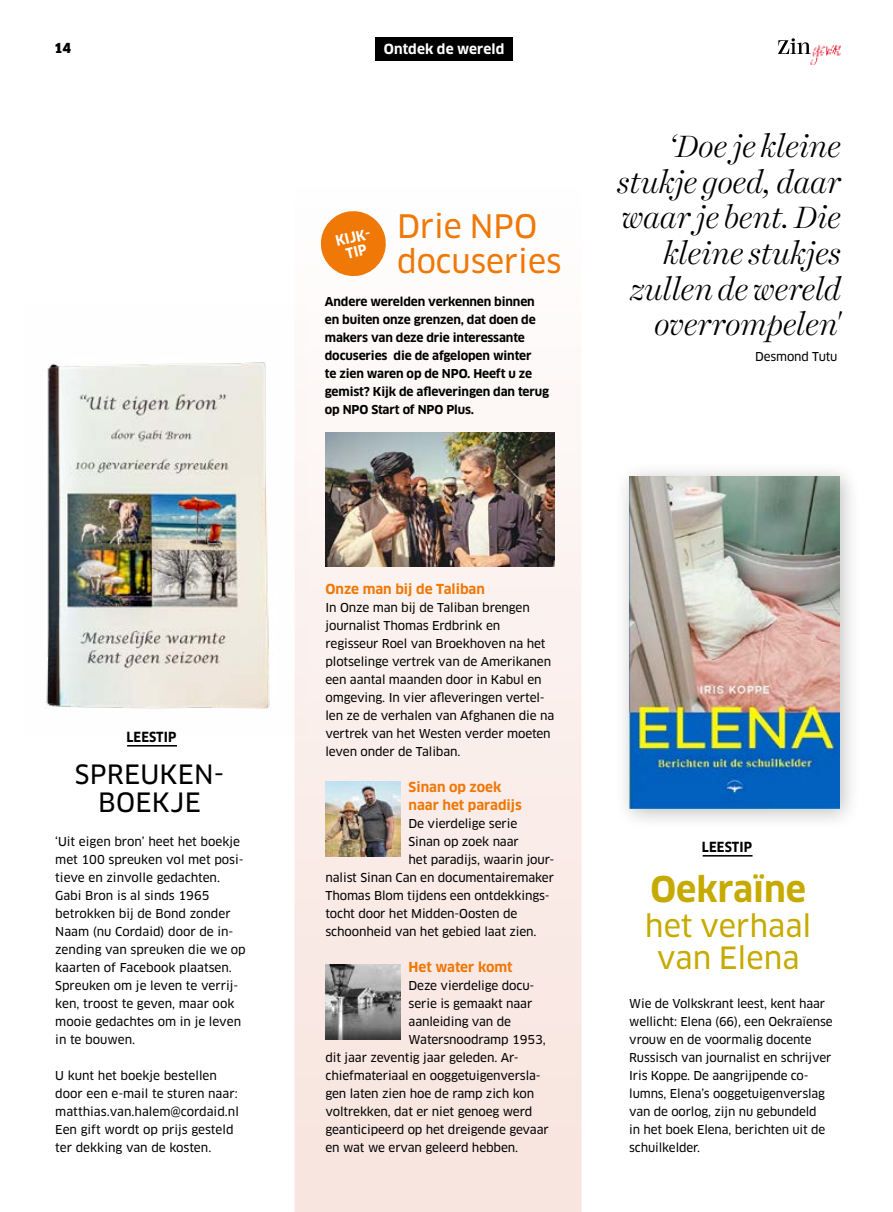
<style>
.page{position:relative;width:893px;height:1212px;background:#fff}
.page>*{position:absolute;margin:0;border:0;box-sizing:border-box;transform-origin:0 0}
.t1{font:700 34.5px "Clan OT";color:#c6aa00}
.t2{font:31.65px/35px "Clan OT News";color:#ef7807}
.t3{font:italic 300 31.2px/35.7px "Harriet Display";letter-spacing:-.005em;color:#000;text-align:right}
.t4{font:30px/31.8px "Clan OT News";color:#c6aa00;text-align:center}
.t5{font:26.1px/27.9px "Clan OT News";letter-spacing:.01em;color:#000;text-align:center}
.t6{font:700 condensed 14.1px/14.5px "Clan OT";color:#fff;text-align:center}
.t7{font:700 13.65px "Clan OT";letter-spacing:.005em;color:#fff}
.t8{font:700 condensed 13.65px "Clan OT";letter-spacing:.01em;color:#000}
.t9{font:700 13.5px/18px "Clan OT";color:#ef7807}
.t10{font:900 13.5px "Clan OT";color:#000}
.t11{font:12px/18px "Clan OT News";letter-spacing:-.01em;color:#000}
.t12{font:700 12px/18px "Clan OT";letter-spacing:-.01em;color:#000}
</style>
<div class="page">
<svg style="left:778px;top:38px;width:30px;height:16px"></svg>
<img style="left:808px;top:43px;width:33px;height:22px">
<img style="left:45px;top:362px;width:225px;height:347px">
<div style="left:294px;top:180px;width:287px;height:1032px;background:linear-gradient(to bottom,#fefdfd,#f7e3dd)"></div>
<svg style="left:318px;top:208px;width:71px;height:71px"></svg>
<div style="left:375px;top:37px;width:138px;height:23px;background:#000"></div>
<img style="left:325px;top:433px;width:230px;height:134px">
<img style="left:325px;top:781px;width:75px;height:75px">
<img style="left:325px;top:964px;width:75px;height:75px">
<div style="left:613px;top:460px;width:249px;height:370px;background:#000;opacity:.25"></div>
<img style="left:630px;top:476px;width:210px;height:332px">
<hr style="left:703px;top:855px;width:49px;height:1px;background:#000">
<hr style="left:127px;top:745px;width:50px;height:1px;background:#000">
<p class="t10" style="left:54px;top:40px;width:19px">14</p>
<p class="t8" style="left:126px;top:729px;width:52px">LEESTIP</p>
<h3 class="t5" style="left:75px;top:761px;width:151px">SPREUKEN-<br>BOEKJE</h3>
<p class="t11" style="left:55px;top:833px;width:192px">‘Uit eigen bron’ heet het boekje met 100 spreuken vol met posi&shy;tieve en zinvolle gedachten.<br>Gabi Bron is al sinds 1965 betrokken bij de Bond zonder<br>Naam (nu Cordaid) door de in&shy;zending van spreuken die we op kaarten of Facebook plaatsen.<br>Spreuken om je leven te verrij&shy;ken, troost te geven, maar ook mooie gedachtes om in je leven in te bouwen.</p>
<p class="t11" style="left:55px;top:1067px;width:185px">U kunt het boekje bestellen door een e-mail te sturen naar: matthias.van.halem@cordaid.nl<br>Een gift wordt op prijs gesteld ter dekking van de kosten.</p>
<p class="t7" style="left:384px;top:41px;width:122px">Ontdek de wereld</p>
<p class="t6" style="left:334px;top:235px;width:39px;rotate:-14deg">KIJK-<br>TIP</p>
<h2 class="t2" style="left:397px;top:209px;width:166px">Drie NPO docuseries</h2>
<p class="t12" style="left:325px;top:293px;width:226px">Andere werelden verkennen binnen en buiten onze grenzen, dat doen de makers van deze drie interessante docuseries die de afgelopen winter<br>te zien waren op de NPO. Heeft u ze gemist? Kijk de afleveringen dan terug op NPO Start of NPO Plus.</p>
<h3 class="t3" style="left:617px;top:128px;width:226px">‘Doe je kleine stukje goed, daar waar je bent. Die kleine stukjes zullen de wereld overrompelen'</h3>
<p class="t11" style="left:755px;top:347px;width:84px">Desmond Tutu</p>
<p class="t9" style="left:325px;top:580px;width:161px">Onze man bij de Taliban</p>
<p class="t11" style="left:325px;top:599px;width:230px">In Onze man bij de Taliban brengen journalist Thomas Erdbrink en regisseur Roel van Broekhoven na het plotselinge vertrek van de Amerikanen een aantal maanden door in Kabul en omgeving. In vier afleveringen vertel&shy;len ze de verhalen van Afghanen die na vertrek van het Westen verder moeten leven onder de Taliban.</p>
<p class="t9" style="left:409px;top:778px;width:115px">Sinan op zoek naar het paradijs</p>
<p class="t11" style="left:409px;top:815px;width:110px">De vierdelige serie</p>
<p class="t11" style="left:409px;top:833px;width:112px">Sinan op zoek naar</p>
<p class="t11" style="left:409px;top:851px;width:147px">het paradijs, waarin jour-</p>
<p class="t11" style="left:325px;top:869px;width:230px">nalist Sinan Can en documentairemaker</p>
<p class="t11" style="left:325px;top:887px;width:224px">Thomas Blom tijdens een ontdekkings-</p>
<p class="t11" style="left:325px;top:905px;width:193px">tocht door het Midden-Oosten de</p>
<p class="t11" style="left:325px;top:923px;width:213px">schoonheid van het gebied laat zien.</p>
<p class="t9" style="left:409px;top:958px;width:106px">Het water komt</p>
<p class="t11" style="left:409px;top:977px;width:126px">Deze vierdelige docu-</p>
<p class="t11" style="left:409px;top:995px;width:125px">serie is gemaakt naar</p>
<p class="t11" style="left:409px;top:1013px;width:104px">aanleiding van de</p>
<p class="t11" style="left:409px;top:1031px;width:139px">Watersnoodramp 1953,</p>
<p class="t11" style="left:325px;top:1049px;width:195px">dit jaar zeventig jaar geleden. Ar-</p>
<p class="t11" style="left:325px;top:1067px;width:217px">chiefmateriaal en ooggetuigenversla-</p>
<p class="t11" style="left:325px;top:1085px;width:210px">gen laten zien hoe de ramp zich kon</p>
<p class="t11" style="left:325px;top:1103px;width:208px">voltrekken, dat er niet genoeg werd</p>
<p class="t11" style="left:325px;top:1121px;width:225px">geanticipeerd op het dreigende gevaar</p>
<p class="t11" style="left:325px;top:1139px;width:194px">en wat we ervan geleerd hebben.</p>
<p class="t8" style="left:702px;top:839px;width:52px">LEESTIP</p>
<h1 class="t1" style="left:650px;top:869px;width:157px">Oekraïne</h1>
<h3 class="t4" style="left:645px;top:910px;width:168px">het verhaal van Elena</h3>
<p class="t11" style="left:629px;top:995px;width:205px">Wie de Volkskrant leest, kent haar wellicht: Elena (66), een Oekraïense vrouw en de voormalig docente<br>Russisch van journalist en schrijver<br>Iris Koppe. De aangrijpende co&shy;lumns, Elena’s ooggetuigenverslag van de oorlog, zijn nu gebundeld<br>in het boek Elena, berichten uit de schuilkelder.</p>
</div>
